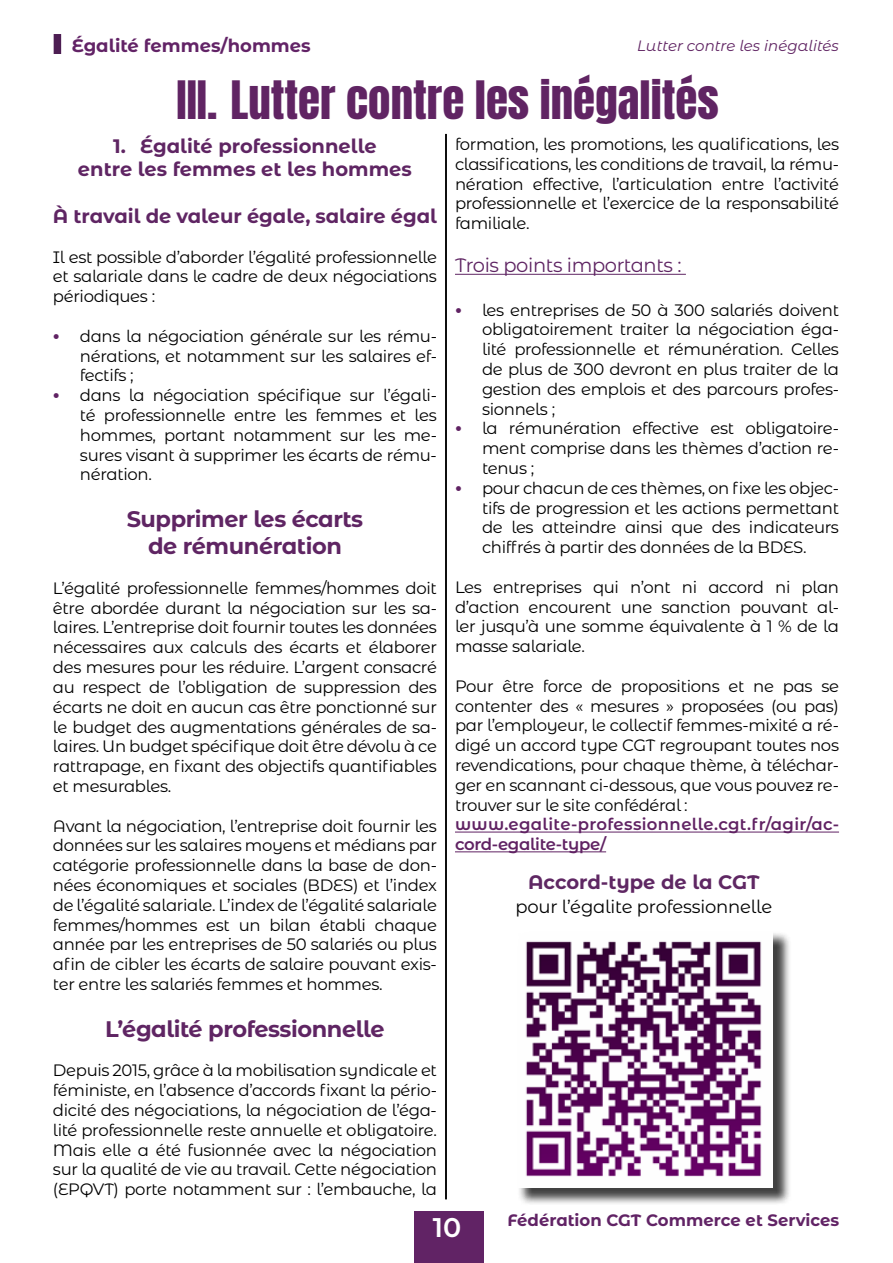
<style>
.page{position:relative;width:893px;height:1263px;background:#fff}
.page>*{position:absolute;margin:0;border:0;box-sizing:border-box;transform-origin:0 0}
.t1{font:45px "Anton";color:#602463}
.t2{font:600 27px "Montserrat Alternates";color:#fff}
.t3{font:700 22.5px/27px "Montserrat Alternates";letter-spacing:-.02em;color:#5f2563;text-align:center}
.t4{font:700 19.5px/23.4px "Montserrat Alternates";color:#5f2563;text-align:center}
.t5{font:19.5px "Montserrat Alternates";letter-spacing:-.02em;color:#5f2563}
.t6{font:700 19.5px "Montserrat Alternates";color:#5f2763}
.t7{font:18px "Montserrat Alternates";letter-spacing:-.01em;color:#000}
.t8{font:700 18px "Montserrat Alternates";color:#622366}
.t9{font:16.5px/19.8px "Montserrat Alternates";letter-spacing:-.02em;color:#000;text-align:justify}
.t10{font:600 16.5px/19.8px "Montserrat Alternates";letter-spacing:.02em;color:#602263}
.t11{font:700 16.5px "Montserrat Alternates";color:#612365}
.t12{font:italic 15px "Montserrat Alternates";color:#602463}
.s1{font-weight:700;font-size:19.5px;color:#602263}
</style>
<div class="page">
<div style="left:54px;top:34px;width:7px;height:20px;background:#4d1e53"></div>
<div style="left:414px;top:1211px;width:70px;height:52px;background:#612365"></div>
<hr style="left:455px;top:274px;width:231px;height:1px;background:#5f2563">
<hr style="left:455px;top:832px;width:384px;height:1px;background:#602263">
<hr style="left:455px;top:851px;width:151px;height:1px;background:#602263">
<hr style="left:445px;top:134px;width:2px;height:1065px;background:#000">
<div style="left:517px;top:931px;width:274px;height:275px;background:#000;opacity:.75"></div>
<img style="left:517px;top:931px;width:256px;height:256px">
<p class="t8" style="left:72px;top:33px;width:241px">Égalité femmes/hommes</p>
<p class="t12" style="left:637px;top:36px;width:203px">Lutter contre les inégalités</p>
<h1 class="t1" style="left:176px;top:77px;width:544px">III. Lutter contre les inégalités</h1>
<p class="t4" style="left:78px;top:133px;width:335px">1. Égalité professionnelle<br>entre les femmes et les hommes</p>
<p class="t4" style="left:53px;top:203px;width:386px">À travail de valeur égale, salaire égal</p>
<p class="t9" style="left:53px;top:246px;width:386px">Il est possible d’aborder l’égalité professionnelle et salariale dans le cadre de deux négociations périodiques :</p>
<p class="t9" style="left:80px;top:325px;width:359px;text-indent:-27px"><span class="s1">•</span> dans la négociation générale sur les rému&shy;nérations, et notamment sur les salaires ef&shy;fectifs ;</p>
<p class="t9" style="left:80px;top:385px;width:359px;text-indent:-27px"><span class="s1">•</span> dans la négociation spécifique sur l’égali&shy;té professionnelle entre les femmes et les hommes, portant notamment sur les me&shy;sures visant à supprimer les écarts de rému&shy;nération.</p>
<h3 class="t3" style="left:127px;top:505px;width:238px">Supprimer les écarts de rémunération</h3>
<p class="t9" style="left:53px;top:577px;width:386px">L’égalité professionnelle femmes/hommes doit être abordée durant la négociation sur les sa&shy;laires. L’entreprise doit fournir toutes les données nécessaires aux calculs des écarts et élaborer des mesures pour les réduire. L’argent consacré au respect de l’obligation de suppression des écarts ne doit en aucun cas être ponctionné sur le budget des augmentations générales de sa&shy;laires. Un budget spécifique doit être dévolu à ce rattrapage, en fixant des objectifs quantifiables et mesurables.</p>
<p class="t9" style="left:53px;top:815px;width:386px">Avant la négociation, l’entreprise doit fournir les données sur les salaires moyens et médians par catégorie professionnelle dans la base de don&shy;nées économiques et sociales (BDES) et l’index de l’égalité salariale. L’index de l’égalité salariale femmes/hommes est un bilan établi chaque année par les entreprises de 50 salariés ou plus afin de cibler les écarts de salaire pouvant exis&shy;ter entre les salariés femmes et hommes.</p>
<h3 class="t3" style="left:105px;top:1014px;width:281px">L’égalité professionnelle</h3>
<p class="t9" style="left:53px;top:1060px;width:386px">Depuis 2015, grâce à la mobilisation syndicale et féministe, en l’absence d’accords fixant la pério&shy;dicité des négociations, la négociation de l’éga&shy;lité professionnelle reste annuelle et obligatoire.<br>Mais elle a été fusionnée avec la négociation sur la qualité de vie au travail. Cette négociation (EPQVT) porte notamment sur : l’embauche, la</p>
<p class="t9" style="left:455px;top:134px;width:386px">formation, les promotions, les qualifications, les classifications, les conditions de travail, la rému&shy;nération effective, l’articulation entre l’activité professionnelle et l’exercice de la responsabilité familiale.</p>
<p class="t5" style="left:455px;top:252px;width:228px">Trois points importants :</p>
<p class="t9" style="left:482px;top:299px;width:359px;text-indent:-27px"><span class="s1">•</span> les entreprises de 50 à 300 salariés doivent obligatoirement traiter la négociation éga&shy;lité professionnelle et rémunération. Celles de plus de 300 devront en plus traiter de la gestion des emplois et des parcours profes&shy;sionnels ;</p>
<p class="t9" style="left:482px;top:418px;width:359px;text-indent:-27px"><span class="s1">•</span> la rémunération effective est obligatoire&shy;ment comprise dans les thèmes d’action re&shy;tenus ;</p>
<p class="t9" style="left:482px;top:477px;width:359px;text-indent:-27px"><span class="s1">•</span> pour chacun de ces thèmes, on fixe les objec&shy;tifs de progression et les actions permettant de les atteindre ainsi que des indicateurs chiffrés à partir des données de la BDES.</p>
<p class="t9" style="left:455px;top:576px;width:386px">Les entreprises qui n’ont ni accord ni plan d’action encourent une sanction pouvant al&shy;ler jusqu’à une somme équivalente à 1 % de la masse salariale.</p>
<p class="t9" style="left:455px;top:675px;width:386px">Pour être force de propositions et ne pas se contenter des « mesures » proposées (ou pas) par l’employeur, le collectif femmes-mixité a ré&shy;digé un accord type CGT regroupant toutes nos revendications, pour chaque thème, à téléchar&shy;ger en scannant ci-dessous, que vous pouvez re&shy;trouver sur le site confédéral :</p>
<p class="t10" style="left:455px;top:814px;width:386px">www.egalite-professionnelle.cgt.fr/agir/ac&shy;cord-egalite-type/</p>
<p class="t6" style="left:528px;top:868px;width:233px">Accord-type de la CGT</p>
<p class="t7" style="left:515px;top:894px;width:258px">pour l’égalite professionnelle</p>
<h2 class="t2" style="left:433px;top:1208px;width:30px">10</h2>
<p class="t11" style="left:507px;top:1208px;width:333px">Fédération CGT Commerce et Services</p>
</div>
